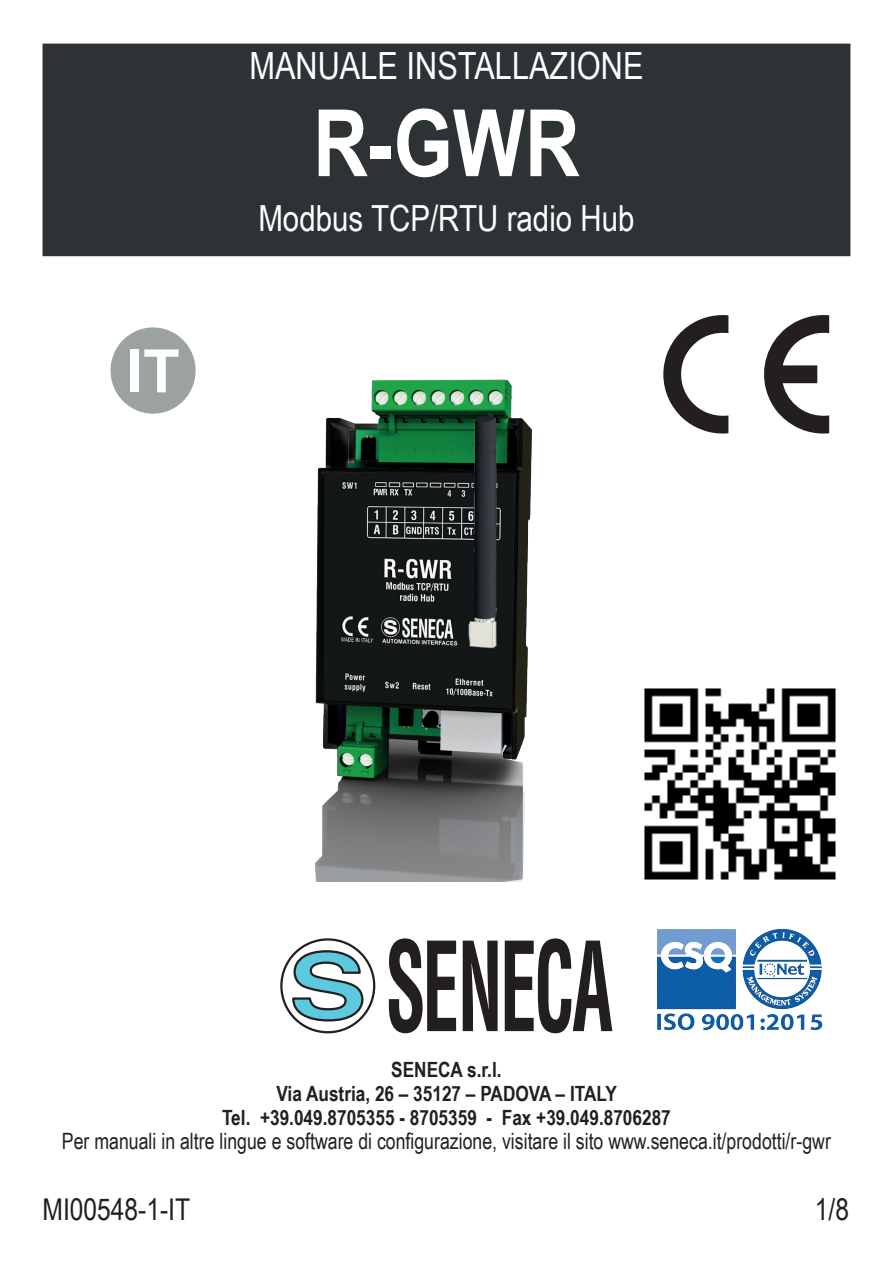
<style>
.page{position:relative;width:893px;height:1263px;background:#fff}
.page>*{position:absolute;margin:0;border:0;box-sizing:border-box;transform-origin:0 0}
.t1{font:700 93px "Arial Narrow";color:#fff}
.t2{font:700 60px "Arial";color:#fff}
.t3{font:37.5px "Arial Narrow";color:#fff}
.t4{font:36px "Arial Narrow";color:#fff}
.t5{font:30px "Arial Narrow";color:#231f20}
.t6{font:22.5px "Arial Narrow";color:#231f20;scale:.96 1}
.t7{font:700 21px/24px "Arial Narrow";color:#231f20;text-align:center}
</style>
<div class="page">
<div style="left:43px;top:44px;width:807px;height:212px;background:#2d3234"></div>
<img style="left:644px;top:688px;width:192px;height:192px">
<svg style="left:291px;top:949px;width:74px;height:74px"></svg>
<div style="left:280px;top:938px;width:95px;height:95px;border:2px solid #231f20;border-radius:50%"></div>
<svg style="left:389px;top:938px;width:67px;height:95px"></svg>
<svg style="left:463px;top:940px;width:35px;height:91px"></svg>
<svg style="left:505px;top:938px;width:107px;height:95px"></svg>
<img style="left:657px;top:928px;width:166px;height:103px">
<img style="left:315px;top:379px;width:217px;height:503px">
<div style="left:111px;top:328px;width:84px;height:85px;background:#9ca1a2;border-radius:50%"></div>
<div style="left:111px;top:327px;width:85px;height:87px;border:2px solid #9ca1a2;border-radius:50%"></div>
<svg style="left:764px;top:315px;width:65px;height:118px"></svg>
<svg style="left:663px;top:315px;width:65px;height:118px"></svg>
<h2 class="t2" style="left:126px;top:329px;width:55px">IT</h2>
<h3 class="t3" style="left:249px;top:39px;width:396px">MANUALE INSTALLAZIONE</h3>
<h1 class="t1" style="left:313px;top:73px;width:268px">R-GWR</h1>
<h3 class="t4" style="left:258px;top:192px;width:378px">Modbus TCP/RTU radio Hub</h3>
<p class="t7" style="left:222px;top:1057px;width:450px">SENECA s.r.l.<br>Via Austria, 26 – 35127 – PADOVA – ITALY<br>Tel. +39.049.8705355 - 8705359 - Fax +39.049.8706287</p>
<p class="t6" style="left:62px;top:1125px;width:802px">Per manuali in altre lingue e software di configurazione, visitare il sito www.seneca.it/prodotti/r-gwr</p>
<h3 class="t5" style="left:43px;top:1188px;width:149px">MI00548-1-IT</h3>
<h3 class="t5" style="left:815px;top:1188px;width:36px">1/8</h3>
</div>
